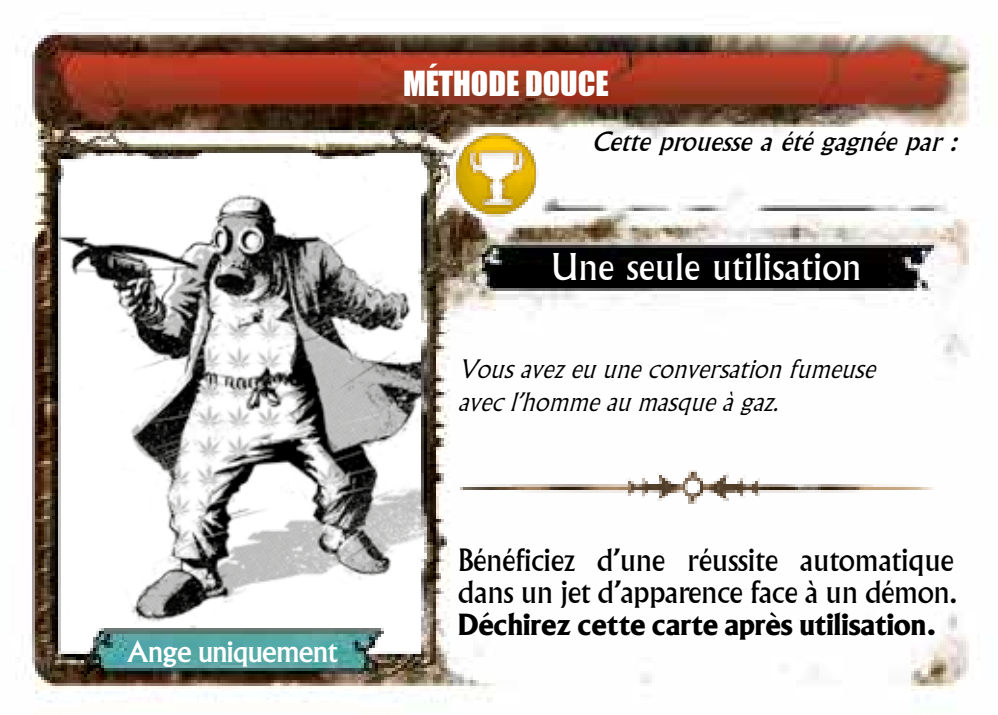
<style>
.page{position:relative;width:998px;height:715px;background:#fff}
.page>*{position:absolute;margin:0;border:0;box-sizing:border-box;transform-origin:0 0}
.t1{font:36px "Albertus";color:#fff}
.t2{font:32px "Albertus Bld";color:#000}
.t3{font:32px "Albertus Mdm";color:#fff}
.t4{font:32px "Impact";color:#fff}
.t5{font:30px/32px "Albertus";letter-spacing:-.015em;color:#000}
.t6{font:italic 28px/33.6px "Albertus M Lgt";color:#000}
.t7{font:italic 26px "Albertus";color:#000}
</style>
<div class="page">
<img style="left:15px;top:29px;width:962px;height:674px">
<img style="left:451px;top:463px;width:492px;height:41px">
<p class="t3" style="left:127px;top:629px;width:213px">Ange uniquement</p>
<p class="t4" style="left:403px;top:61px;width:207px">MÉTHODE DOUCE</p>
<p class="t7" style="left:592px;top:127px;width:374px">Cetteprouesseaétégagnéepar :</p>
<p class="t1" style="left:551px;top:245px;width:312px">Une seule utilisation</p>
<p class="t6" style="left:458px;top:354px;width:429px">Vousavezeuuneconversationfumeuse avec l’hommeaumasqueàgaz.</p>
<p class="t5" style="left:458px;top:544px;width:500px">Bénéficiez d’une réussite automatique dans un jet d’apparence face à un démon.</p>
<p class="t2" style="left:458px;top:603px;width:480px">Déchirez cette carte après utilisation.</p>
</div>
